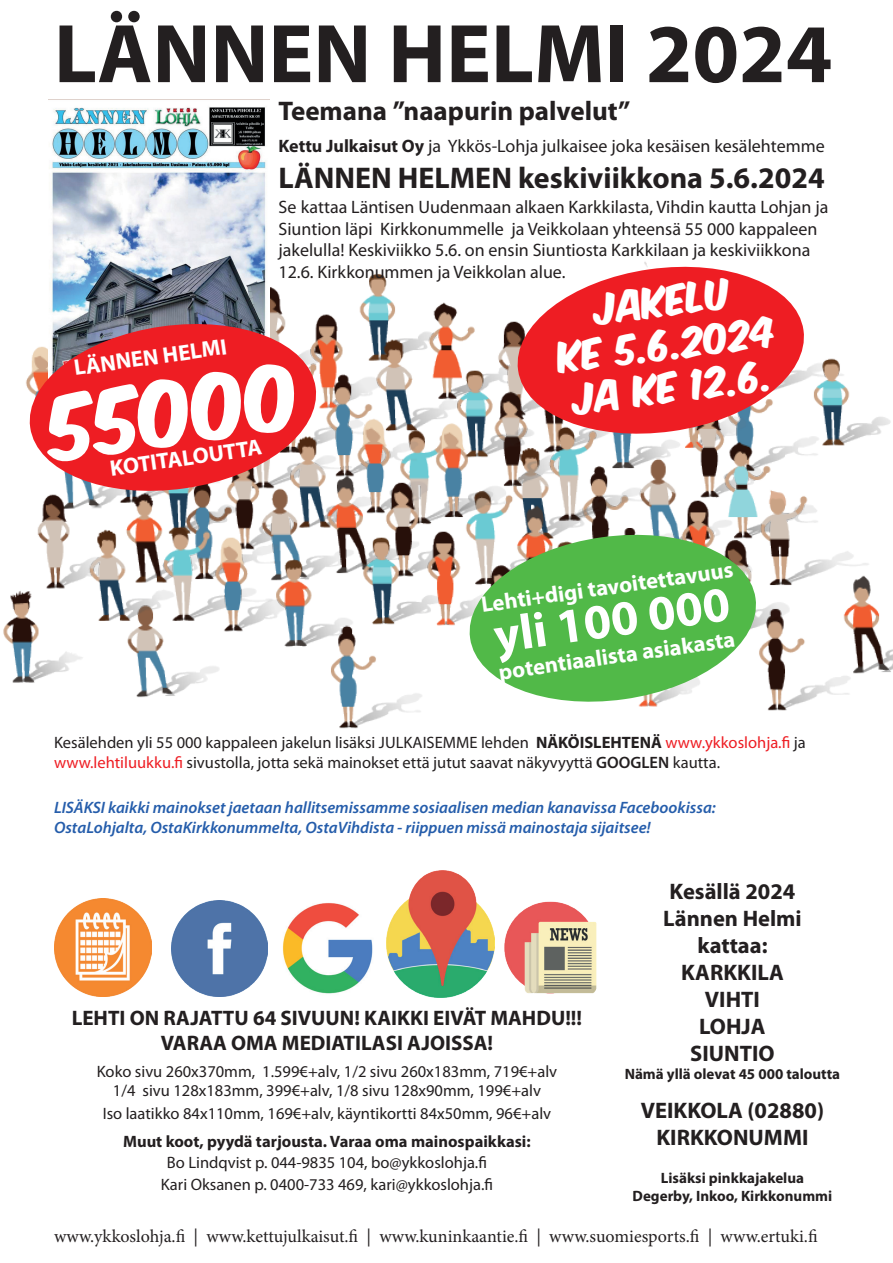
<style>
.page{position:relative;width:893px;height:1263px;background:#fff}
.page>*{position:absolute;margin:0;border:0;box-sizing:border-box;transform-origin:0 0}
.t1{font:700 84px "Myriad Pro";color:#231f20}
.t2{font:78.3px "KM Axis";color:#fff}
.t3{font:700 49.5px "Myriad Pro";color:#fff}
.t4{font:36px/43.2px "KM Axis";color:#fff;text-align:center}
.t5{font:700 30px "Myriad Pro";color:#231f20}
.t6{font:700 27px "Myriad Pro";color:#231f20}
.t7{font:700 22.5px/27px "Myriad Pro";color:#231f20;text-align:center}
.t8{font:700 22.5px "Myriad Pro";color:#fff}
.t9{font:700 21px/25.2px "Myriad Pro";color:#231f20;text-align:center}
.t10{font:18px/21.6px "Myriad Pro";color:#231f20}
.t11{font:18px "Minion Pro";color:#231f20}
.t12{font:16.5px/19.8px "Myriad Pro";color:#231f20;text-align:center}
.t13{font:italic 600 16.5px/19.8px "Myriad Pro";color:#255dab}
.t14{font:700 16.5px "Myriad Pro";color:#231f20}
.t15{font:700 15px/18px "Myriad Pro";color:#231f20;text-align:center}
.s1{font-weight:700}
.s2{color:#ee1d23}
.s3{font-weight:600}
</style>
<div class="page">
<img style="left:3px;top:274px;width:890px;height:455px">
<img style="left:54px;top:898px;width:98px;height:98px">
<img style="left:172px;top:900px;width:96px;height:96px">
<img style="left:282px;top:903px;width:91px;height:91px">
<img style="left:387px;top:871px;width:108px;height:126px">
<img style="left:504px;top:901px;width:93px;height:93px">
<svg style="left:464px;top:526px;width:298px;height:184px;fill:#51b948"></svg>
<svg style="left:512px;top:262px;width:298px;height:180px;fill:#ee1d23"></svg>
<img style="left:48px;top:107px;width:222px;height:208px">
<svg style="left:24px;top:315px;width:298px;height:184px;background:#de5054"></svg>
<h1 class="t1" style="left:54px;top:-1px;width:780px">LÄNNEN HELMI 2024</h1>
<h3 class="t6" style="left:279px;top:93px;width:353px">Teemana ”naapurin palvelut”</h3>
<p class="t10" style="left:279px;top:135px;width:548px"><span class="s1">Kettu Julkaisut Oy</span> ja Ykkös-Lohja julkaisee joka kesäisen kesälehtemme</p>
<h3 class="t5" style="left:279px;top:158px;width:548px">LÄNNEN HELMEN keskiviikkona 5.6.2024</h3>
<p class="t10" style="left:278px;top:196px;width:551px">Se kattaa Läntisen Uudenmaan alkaen Karkkilasta, Vihdin kautta Lohjan ja Siuntion läpi Kirkkonummelle ja Veikkolaan yhteensä 55 000 kappaleen jakelulla! Keskiviikko 5.6. on ensin Siuntiosta Karkkilaan ja keskiviikkona 12.6. Kirkkonummen ja Veikkolan alue.</p>
<h3 class="t4" style="left:551px;top:296px;width:221px;rotate:-7deg">JAKELU<br>ke 5.6.2024 ja ke 12.6.</h3>
<h3 class="t8" style="left:72px;top:353px;width:155px;rotate:-8deg">LÄNNEN HELMI</h3>
<h2 class="t2" style="left:43px;top:390px;width:255px;rotate:-8deg">55000</h2>
<h3 class="t8" style="left:108px;top:454px;width:155px;rotate:-8deg">KOTITALOUTTA</h3>
<h3 class="t8" style="left:479px;top:590px;width:256px;rotate:-8deg">Lehti+digi tavoitettavuus</h3>
<h3 class="t3" style="left:490px;top:604px;width:239px;rotate:-8deg">yli 100 000</h3>
<h3 class="t8" style="left:497px;top:657px;width:240px;rotate:-8deg">potentiaalista asiakasta</h3>
<p class="t12" style="left:54px;top:732px;width:753px;text-align:left">Kesälehden yli 55 000 kappaleen jakelun lisäksi JULKAISEMME lehden <span class="s1">NÄKÖISLEHTENÄ</span> <span class="s2">www.ykkoslohja.fi</span> ja <span class="s2">www.lehtiluukku.fi</span> sivustolla, jotta sekä mainokset että jutut saavat näkyvyyttä <span class="s3">GOOGLEN</span> kautta.</p>
<p class="t13" style="left:54px;top:798px;width:663px">LISÄKSI kaikki mainokset jaetaan hallitsemissamme sosiaalisen median kanavissa Facebookissa:<br>OstaLohjalta, OstaKirkkonummelta, OstaVihdista - riippuen missä mainostaja sijaitsee!</p>
<h3 class="t7" style="left:663px;top:877px;width:140px">Kesällä 2024<br>Lännen Helmi kattaa:<br>KARKKILA<br>VIHTI<br>LOHJA<br>SIUNTIO</h3>
<p class="t15" style="left:625px;top:1065px;width:217px">Nämä yllä olevat 45 000 taloutta</p>
<h3 class="t7" style="left:641px;top:1096px;width:185px">VEIKKOLA (02880)<br>KIRKKONUMMI</h3>
<p class="t15" style="left:633px;top:1168px;width:201px">Lisäksi pinkkajakelua<br>Degerby, Inkoo, Kirkkonummi</p>
<p class="t9" style="left:72px;top:1004px;width:512px">LEHTI ON RAJATTU 64 SIVUUN! KAIKKI EIVÄT MAHDU!!!<br>VARAA OMA MEDIATILASI AJOISSA!</p>
<p class="t12" style="left:97px;top:1061px;width:462px">Koko sivu 260x370mm, 1.599€+alv, 1/2 sivu 260x183mm, 719€+alv<br>1/4 sivu 128x183mm, 399€+alv, 1/8 sivu 128x90mm, 199€+alv</p>
<p class="t12" style="left:103px;top:1103px;width:450px">Iso laatikko 84x110mm, 169€+alv, käyntikortti 84x50mm, 96€+alv</p>
<p class="t14" style="left:123px;top:1131px;width:409px">Muut koot, pyydä tarjousta. Varaa oma mainospaikkasi:</p>
<p class="t12" style="left:161px;top:1152px;width:334px;line-height:21.6px">Bo Lindqvist p. 044-9835 104, bo@ykkoslohja.fi<br>Kari Oksanen p. 0400-733 469, kari@ykkoslohja.fi</p>
<p class="t11" style="left:54px;top:1224px;width:765px">www.ykkoslohja.fi | www.kettujulkaisut.fi | www.kuninkaantie.fi | www.suomiesports.fi | www.ertuki.fi</p>
</div>
